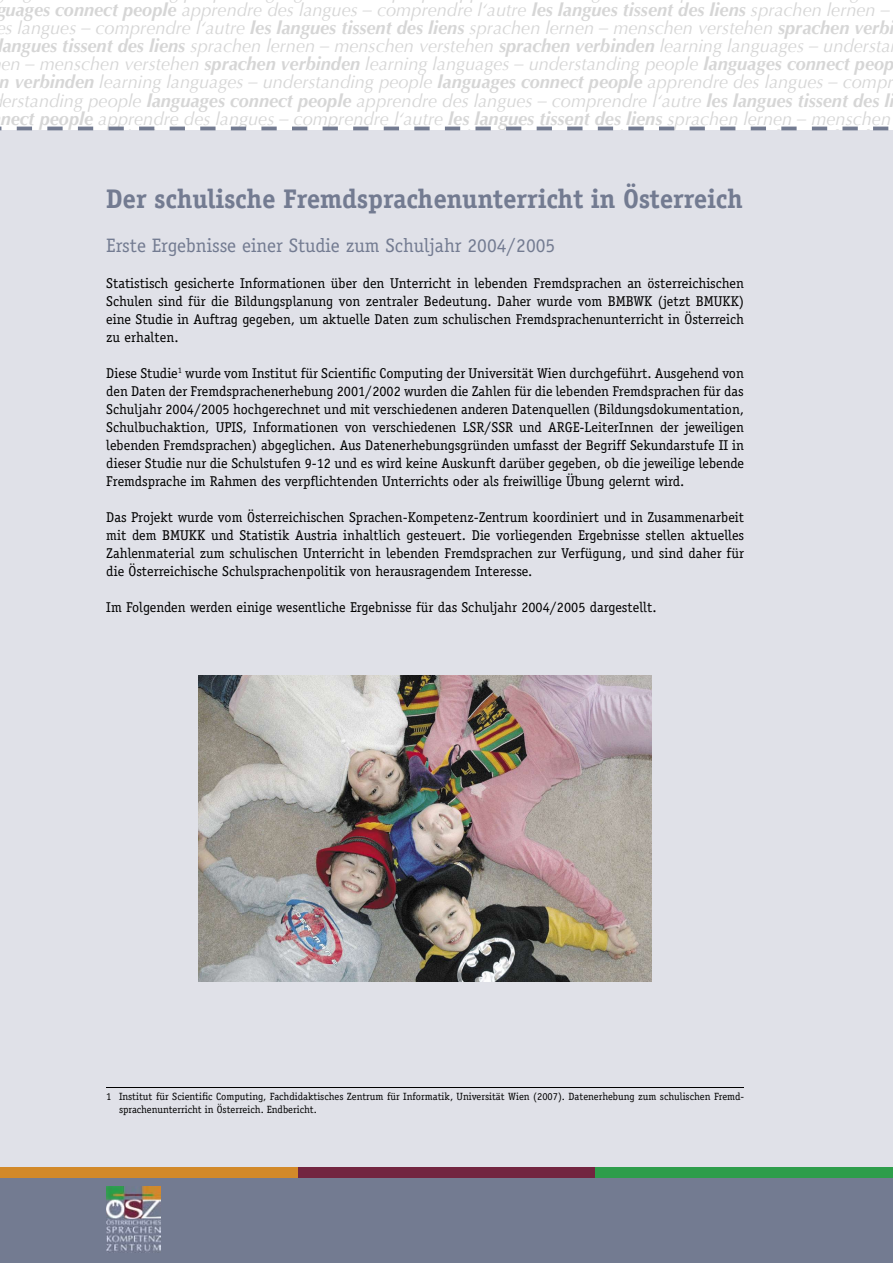
<style>
.page{position:relative;width:893px;height:1263px;background:#fff}
.page>*{position:absolute;margin:0;border:0;box-sizing:border-box;transform-origin:0 0}
.t1{font:700 27px "Officina Serif";letter-spacing:-.01em;color:#737b91}
.t2{font:19.5px "Officina Serif";color:#737b91}
.t3{font:italic 18.15px/18.1px "Optima";color:#d6d6d6;text-align:center}
.t4{font:14.25px/18px "Officina Serif";color:#000;text-align:justify}
.t5{font:10.5px/12.6px "Officina Serif";color:#000}
.s1{font-weight:700}
</style>
<div class="page">
<div style="left:0;top:130px;width:893px;height:1045px;background:#e0e1e8"></div>
<div style="left:0;top:1171px;width:893px;height:92px;background:#737b91"></div>
<div style="left:0;top:1167px;width:302px;height:11px;background:#d28929"></div>
<div style="left:298px;top:1167px;width:303px;height:11px;background:#722540"></div>
<div style="left:595px;top:1167px;width:298px;height:11px;background:#2e9d4b"></div>
<hr style="left:17px;top:127px;width:15px;height:3px;background:#737b91">
<hr style="left:47px;top:127px;width:16px;height:3px;background:#737b91">
<hr style="left:78px;top:127px;width:15px;height:3px;background:#737b91">
<hr style="left:108px;top:127px;width:16px;height:3px;background:#737b91">
<hr style="left:139px;top:127px;width:15px;height:3px;background:#737b91">
<hr style="left:170px;top:127px;width:15px;height:3px;background:#737b91">
<hr style="left:200px;top:127px;width:16px;height:3px;background:#737b91">
<hr style="left:231px;top:127px;width:15px;height:3px;background:#737b91">
<hr style="left:261px;top:127px;width:16px;height:3px;background:#737b91">
<hr style="left:292px;top:127px;width:15px;height:3px;background:#737b91">
<hr style="left:323px;top:127px;width:15px;height:3px;background:#737b91">
<hr style="left:353px;top:127px;width:15px;height:3px;background:#737b91">
<hr style="left:384px;top:127px;width:15px;height:3px;background:#737b91">
<hr style="left:414px;top:127px;width:16px;height:3px;background:#737b91">
<hr style="left:445px;top:127px;width:15px;height:3px;background:#737b91">
<hr style="left:475px;top:127px;width:16px;height:3px;background:#737b91">
<hr style="left:506px;top:127px;width:15px;height:3px;background:#737b91">
<hr style="left:537px;top:127px;width:15px;height:3px;background:#737b91">
<hr style="left:567px;top:127px;width:15px;height:3px;background:#737b91">
<hr style="left:598px;top:127px;width:15px;height:3px;background:#737b91">
<hr style="left:628px;top:127px;width:16px;height:3px;background:#737b91">
<hr style="left:659px;top:127px;width:15px;height:3px;background:#737b91">
<hr style="left:690px;top:127px;width:15px;height:3px;background:#737b91">
<hr style="left:720px;top:127px;width:15px;height:3px;background:#737b91">
<hr style="left:751px;top:127px;width:15px;height:3px;background:#737b91">
<hr style="left:781px;top:127px;width:16px;height:3px;background:#737b91">
<hr style="left:812px;top:127px;width:15px;height:3px;background:#737b91">
<hr style="left:842px;top:127px;width:16px;height:3px;background:#737b91">
<hr style="left:873px;top:127px;width:15px;height:3px;background:#737b91">
<img style="left:107px;top:1186px;width:54px;height:66px">
<img style="left:198px;top:675px;width:454px;height:306px">
<hr style="left:106px;top:1087px;width:638px;height:1px;background:#000">
<p class="t3" style="left:-4px;top:1px;width:900px"><span class="s1">guages connect people</span> apprendre des langues – comprendre l‘autre <span class="s1">les langues tissent des liens</span> sprachen lernen – es langues – comprendre l‘autre <span class="s1">les langues tissent des liens</span> sprachen lernen – menschen verstehen <span class="s1">sprachen verbi langues tissent des liens</span> sprachen lernen – menschen verstehen <span class="s1">sprachen verbinden</span> learning languages – understa en – menschen verstehen <span class="s1">sprachen verbinden</span> learning languages – understanding people <span class="s1">languages connect peop n verbinden</span> learning languages – understanding people <span class="s1">languages connect people</span> apprendre des langues – compr erstanding people <span class="s1">languages connect people</span> apprendre des langues – comprendre l‘autre <span class="s1">les langues tissent des li nect people</span> apprendre des langues – comprendre l‘autre <span class="s1">les langues tissent des liens</span> sprachen lernen – menschen</p>
<h1 class="t1" style="left:106px;top:182px;width:638px">Der schulische Fremdsprachenunterricht in Österreich</h1>
<h2 class="t2" style="left:106px;top:234px;width:450px">Erste Ergebnisse einer Studie zum Schuljahr 2004/2005</h2>
<p class="t4" style="left:106px;top:274px;width:639px">Statistisch gesicherte Informationen über den Unterricht in lebenden Fremdsprachen an österreichischen Schulen sind für die Bildungsplanung von zentraler Bedeutung. Daher wurde vom BMBWK (jetzt BMUKK) eine Studie in Auftrag gegeben, um aktuelle Daten zum schulischen Fremdsprachenunterricht in Österreich zu erhalten.</p>
<p class="t4" style="left:106px;top:364px;width:639px">Diese Studie<sup>1</sup> wurde vom Institut für Scientific Computing der Universität Wien durchgeführt. Ausgehend von den Daten der Fremdsprachenerhebung 2001/2002 wurden die Zahlen für die lebenden Fremdsprachen für das Schuljahr 2004/2005 hochgerechnet und mit verschiedenen anderen Datenquellen (Bildungsdokumentation, Schulbuchaktion, UPIS, Informationen von verschiedenen LSR/SSR und ARGE-LeiterInnen der jeweiligen lebenden Fremdsprachen) abgeglichen. Aus Datenerhebungsgründen umfasst der Begriff Sekundarstufe II in dieser Studie nur die Schulstufen 9-12 und es wird keine Auskunft darüber gegeben, ob die jeweilige lebende Fremdsprache im Rahmen des verpflichtenden Unterrichts oder als freiwillige Übung gelernt wird.</p>
<p class="t4" style="left:106px;top:508px;width:639px">Das Projekt wurde vom Österreichischen Sprachen-Kompetenz-Zentrum koordiniert und in Zusammenarbeit mit dem BMUKK und Statistik Austria inhaltlich gesteuert. Die vorliegenden Ergebnisse stellen aktuelles Zahlenmaterial zum schulischen Unterricht in lebenden Fremdsprachen zur Verfügung, und sind daher für die Österreichische Schulsprachenpolitik von herausragendem Interesse.</p>
<p class="t4" style="left:106px;top:598px;width:552px">Im Folgenden werden einige wesentliche Ergebnisse für das Schuljahr 2004/2005 dargestellt.</p>
<p class="t5" style="left:119px;top:1090px;width:627px;text-indent:-13px">1 Institut für Scientific Computing, Fachdidaktisches Zentrum für Informatik, Universität Wien (2007). Datenerhebung zum schulischen Fremd&shy;sprachenunterricht in Österreich. Endbericht.</p>
</div>
